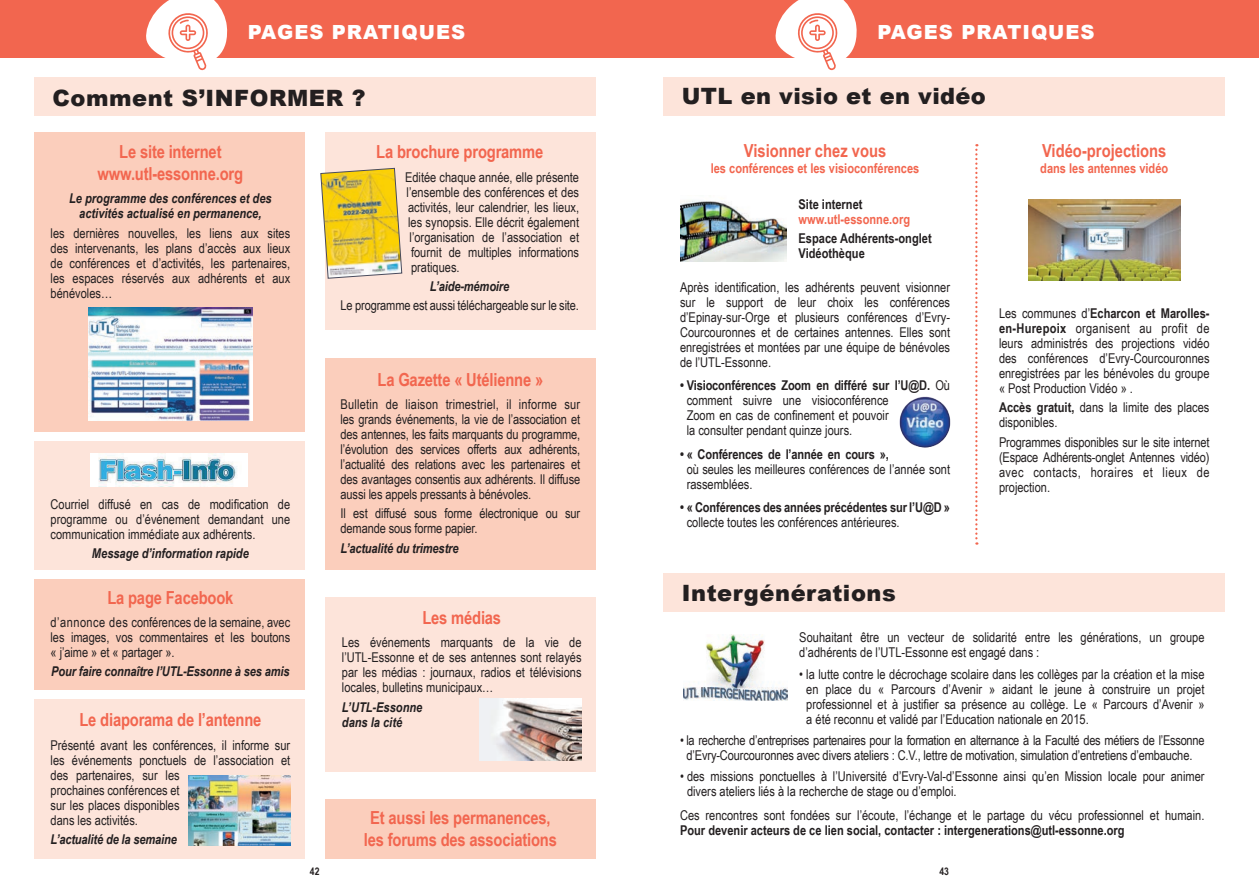
<style>
.page{position:relative;width:1259px;height:893px;background:#fff}
.page>*{position:absolute;margin:0;border:0;box-sizing:border-box;transform-origin:0 0}
.t1{font:900 22.5px "Arial";letter-spacing:.025em;color:#231f20}
.t2{font:900 19.5px "Arial";letter-spacing:.05em;color:#fff}
.t3{font:700 18px/21.6px "Arial Narrow";letter-spacing:-.01em;color:#f2664f;text-align:center}
.t4{font:13.5px/15px "Arial Narrow";color:#231f20;text-align:justify}
.t5{font:italic 700 13.5px/15px "Arial Narrow";color:#231f20;text-align:center}
.t6{font:700 13.5px/15px "Arial Narrow";color:#231f20}
.t7{font:13.5px/15px "Arial Narrow";letter-spacing:-.02em;color:#231f20;text-align:center}
.t8{font:700 13.5px "Arial Narrow";color:#f2664f}
.t9{font:700 10.5px "Arial Narrow";color:#231f20}
.s1{font-weight:700}
</style>
<div class="page">
<div style="left:629px;top:0;width:630px;height:57px;background:#f2664f"></div>
<svg style="left:774px;top:0;width:83px;height:70px"></svg>
<div style="left:0;top:0;width:629px;height:57px;background:#f2664f"></div>
<svg style="left:144px;top:0;width:83px;height:70px"></svg>
<div style="left:34px;top:78px;width:561px;height:38px;background:#fde4da"></div>
<div style="left:663px;top:78px;width:562px;height:38px;background:#fde4da"></div>
<div style="left:663px;top:573px;width:562px;height:38px;background:#fde4da"></div>
<div style="left:34px;top:132px;width:270px;height:300px;background:#fbcebc"></div>
<img style="left:88px;top:308px;width:165px;height:113px">
<img style="left:683px;top:635px;width:104px;height:65px">
<div style="left:34px;top:442px;width:270px;height:128px;background:#fde4da"></div>
<img style="left:90px;top:453px;width:158px;height:34px">
<div style="left:34px;top:579px;width:270px;height:111px;background:#fbcebc"></div>
<div style="left:34px;top:699px;width:270px;height:160px;background:#fde4da"></div>
<img style="left:188px;top:776px;width:102px;height:69px">
<div style="left:325px;top:597px;width:270px;height:174px;background:#fde4da"></div>
<img style="left:480px;top:699px;width:101px;height:61px">
<div style="left:325px;top:358px;width:270px;height:211px;background:#fbcebc"></div>
<div style="left:325px;top:799px;width:270px;height:60px;background:#fbcebc"></div>
<div style="left:325px;top:132px;width:270px;height:198px;background:#fde4da"></div>
<img style="left:320px;top:168px;width:82px;height:110px">
<img style="left:899px;top:396px;width:52px;height:52px">
<img style="left:680px;top:200px;width:106px;height:61px">
<img style="left:1028px;top:199px;width:152px;height:82px">
<svg style="left:975px;top:144px;width:2px;height:401px"></svg>
<h2 class="t2" style="left:248px;top:18px;width:219px">PAGES PRATIQUES</h2>
<h2 class="t2" style="left:877px;top:18px;width:219px">PAGES PRATIQUES</h2>
<h1 class="t1" style="left:52px;top:81px;width:315px">Comment S’INFORMER ?</h1>
<h1 class="t1" style="left:682px;top:80px;width:305px">UTL en visio et en vidéo</h1>
<h3 class="t3" style="left:98px;top:140px;width:147px">Le site internet www.utl-essonne.org</h3>
<p class="t5" style="left:69px;top:190px;width:204px">Le programme des conférences et des activités actualisé en permanence,</p>
<p class="t4" style="left:51px;top:225px;width:241px">les dernières nouvelles, les liens aux sites des intervenants, les plans d’accès aux lieux de conférences et d’activités, les partenaires, les espaces réservés aux adhérents et aux bénévoles…</p>
<h3 class="t3" style="left:376px;top:140px;width:169px">La brochure programme</h3>
<p class="t4" style="left:405px;top:169px;width:175px">Editée chaque année, elle présente</p>
<p class="t4" style="left:406px;top:184px;width:174px">l’ensemble des conférences et des</p>
<p class="t4" style="left:408px;top:199px;width:172px">activités, leur calendrier, les lieux,</p>
<p class="t4" style="left:408px;top:214px;width:172px">les synopsis. Elle décrit également</p>
<p class="t4" style="left:409px;top:229px;width:171px">l’organisation de l’association et</p>
<p class="t4" style="left:411px;top:244px;width:169px">fournit de multiples informations</p>
<p class="t4" style="left:411px;top:259px;width:50px">pratiques.</p>
<p class="t5" style="left:430px;top:278px;width:81px">L’aide-mémoire</p>
<p class="t4" style="left:340px;top:298px;width:240px">Le programme est aussi téléchargeable sur le site.</p>
<p class="t4" style="left:51px;top:496px;width:241px">Courriel diffusé en cas de modification de programme ou d’événement demandant une communication immédiate aux adhérents.</p>
<p class="t5" style="left:92px;top:545px;width:158px">Message d’information rapide</p>
<h3 class="t3" style="left:107px;top:585px;width:128px">La page Facebook</h3>
<p class="t4" style="left:51px;top:614px;width:241px">d’annonce des conférences de la semaine, avec les images, vos commentaires et les boutons « j’aime » et « partager ».</p>
<p class="t5" style="left:51px;top:663px;width:240px">Pour faire connaître l’UTL-Essonne à ses amis</p>
<h3 class="t3" style="left:79px;top:708px;width:183px">Le diaporama de l’antenne</h3>
<p class="t4" style="left:51px;top:737px;width:241px;text-align:left">Présenté avant les conférences, il informe sur les événements ponctuels de l’association et des partenaires, sur les<br>prochaines conférences et<br>sur les places disponibles<br>dans les activités.</p>
<p class="t5" style="left:51px;top:831px;width:128px">L’actualité de la semaine</p>
<p class="t9" style="left:310px;top:863px;width:11px">42</p>
<h3 class="t3" style="left:377px;top:368px;width:167px">La Gazette « Utélienne »</h3>
<p class="t4" style="left:340px;top:396px;width:241px">Bulletin de liaison trimestriel, il informe sur les grands événements, la vie de l’association et des antennes, les faits marquants du programme, l’évolution des services offerts aux adhérents, l’actualité des relations avec les partenaires et des avantages consentis aux adhérents. Il diffuse aussi les appels pressants à bénévoles.</p>
<p class="t4" style="left:340px;top:506px;width:241px">Il est diffusé sous forme électronique ou sur demande sous forme papier.</p>
<p class="t5" style="left:340px;top:540px;width:119px">L’actualité du trimestre</p>
<h3 class="t3" style="left:422px;top:606px;width:80px">Les médias</h3>
<p class="t4" style="left:342px;top:635px;width:241px">Les événements marquants de la vie de l’UTL-Essonne et de ses antennes sont relayés par les médias : journaux, radios et télévisions locales, bulletins municipaux…</p>
<p class="t5" style="left:342px;top:699px;width:82px;text-align:left">L’UTL-Essonne dans la cité</p>
<h3 class="t3" style="left:364px;top:806px;width:195px">Et aussi les permanences, les forums des associations</h3>
<h3 class="t3" style="left:744px;top:139px;width:144px">Visionner chez vous</h3>
<p class="t8" style="left:710px;top:158px;width:210px">les conférences et les visioconférences</p>
<p class="t6" style="left:798px;top:196px;width:65px">Site internet</p>
<p class="t8" style="left:798px;top:209px;width:113px">www.utl-essonne.org</p>
<p class="t6" style="left:798px;top:230px;width:135px">Espace Adhérents-onglet<br>Vidéothèque</p>
<p class="t4" style="left:680px;top:279px;width:271px">Après identification, les adhérents peuvent visionner sur le support de leur choix les conférences d’Epinay-sur-Orge et plusieurs conférences d’Evry-Courcouronnes et de certaines antennes. Elles sont enregistrées et montées par une équipe de bénévoles de l’UTL-Essonne.</p>
<p class="t4" style="left:686px;top:378px;width:265px;text-align:left;text-indent:-7px"><span class="s1">• Visioconférences Zoom en différé sur l’U@D.</span> Où comment suivre une visioconférence<br>Zoom en cas de confinement et pouvoir<br>la consulter pendant quinze jours.</p>
<p class="t6" style="left:680px;top:446px;width:210px">• « Conférences de l’année en cours »,</p>
<p class="t4" style="left:686px;top:461px;width:265px">où seules les meilleures conférences de l’année sont rassemblées.</p>
<p class="t6" style="left:680px;top:499px;width:271px">• « Conférences des années précédentes sur l’U@D »</p>
<p class="t4" style="left:686px;top:515px;width:214px">collecte toutes les conférences antérieures.</p>
<h1 class="t1" style="left:682px;top:577px;width:216px">Intergénérations</h1>
<h3 class="t3" style="left:1042px;top:139px;width:126px">Vidéo-projections</h3>
<p class="t8" style="left:1040px;top:158px;width:129px">dans les antennes vidéo</p>
<p class="t4" style="left:999px;top:305px;width:212px">Les communes d’<span class="s1">Echarcon et Marolles&shy;en-Hurepoix</span> organisent au profit de leurs administrés des projections vidéo des conférences d’Evry-Courcouronnes enregistrées par les bénévoles du groupe « Post Production Vidéo » .</p>
<p class="t4" style="left:999px;top:400px;width:212px"><span class="s1">Accès gratuit,</span> dans la limite des places disponibles.</p>
<p class="t4" style="left:999px;top:434px;width:212px">Programmes disponibles sur le site internet (Espace Adhérents-onglet Antennes vidéo) avec contacts, horaires et lieux de projection.</p>
<p class="t4" style="left:799px;top:630px;width:407px">Souhaitant être un vecteur de solidarité entre les générations, un groupe d’adhérents de l’UTL-Essonne est engagé dans :</p>
<p class="t4" style="left:806px;top:666px;width:400px;text-indent:-7px">• la lutte contre le décrochage scolaire dans les collèges par la création et la mise en place du « Parcours d’Avenir » aidant le jeune à construire un projet professionnel et à justifier sa présence au collège. Le « Parcours d’Avenir » a été reconnu et validé par l’Education nationale en 2015.</p>
<p class="t7" style="left:680px;top:732px;width:526px">• la recherche d’entreprises partenaires pour la formation en alternance à la Faculté des métiers de l’Essonne d’Evry-Courcouronnes avec divers ateliers : C.V., lettre de motivation, simulation d’entretiens d’embauche.</p>
<p class="t4" style="left:687px;top:769px;width:519px;text-indent:-7px">• des missions ponctuelles à l’Université d’Evry-Val-d’Essonne ainsi qu’en Mission locale pour animer divers ateliers liés à la recherche de stage ou d’emploi.</p>
<p class="t4" style="left:680px;top:807px;width:526px">Ces rencontres sont fondées sur l’écoute, l’échange et le partage du vécu professionnel et humain.</p>
<p class="t6" style="left:680px;top:822px;width:446px">Pour devenir acteurs de ce lien social, contacter : intergenerations@utl-essonne.org</p>
<p class="t9" style="left:939px;top:863px;width:11px">43</p>
</div>
